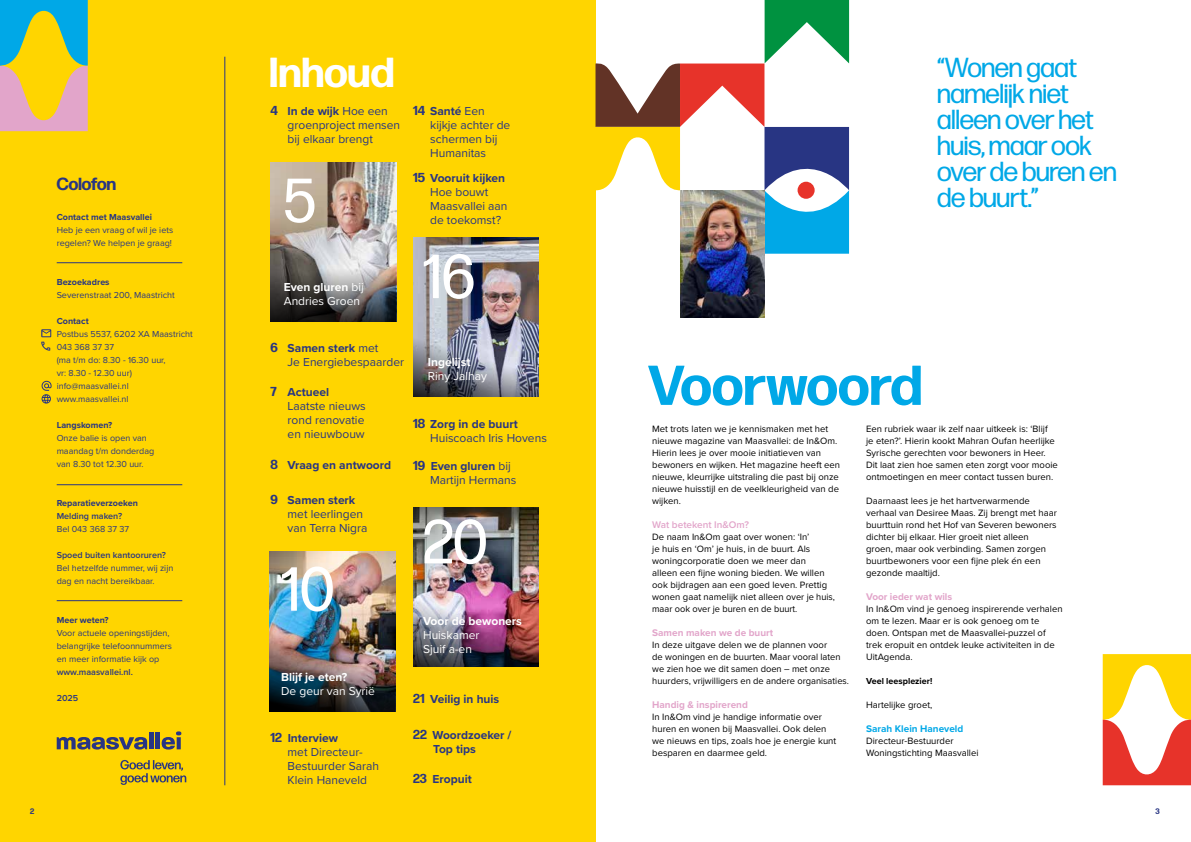
<style>
.page{position:relative;width:1191px;height:842px;background:#fff}
.page>*{position:absolute;margin:0;border:0;box-sizing:border-box;transform-origin:0 0}
.t1{font:62px "Forma DJR Display";color:#fff}
.t2{font:700 56px "Forma DJR Display";letter-spacing:.01em;color:#00a8e7}
.t3{font:700 41.9px "Forma DJR Display";letter-spacing:.01em;color:#fff}
.t4{font:27.5px/26px "Forma DJR Banner";letter-spacing:.01em;color:#00a8e7}
.t5{font:700 17.5px "Forma DJR Banner";letter-spacing:.01em;color:#283583}
.t6{font:12px/14px "Proxima Nova";color:#283583}
.t7{font:12px/14px "Proxima Nova";color:#fff}
.t8{font:700 12px/14px "Proxima Nova";color:#283583}
.t9{font:700 12px "Proxima Nova";color:#fff}
.t10{font:700 10px "Proxima Nova";color:#e2a5ca}
.t11{font:700 10px "Proxima Nova";color:#00a8e7}
.t12{font:600 10px "Proxima Nova";color:#e2a5ca}
.t13{font:9.5px/12px "Proxima Nova";color:#000}
.t14{font:9px/13px "Proxima Nova";color:#283583}
.t15{font:700 9px "Proxima Nova";color:#283583}
.t16{font:600 9px "Proxima Nova";color:#283583}
.t17{font:700 9px "Proxima Nova";color:#000}
.t18{font:700 8px "Forma DJR Banner";color:#283583}
.s1{font-family:"Forma DJR Display";font-weight:700;font-size:13px}
.s2{font-weight:700}
.s3{font-family:"Forma DJR Display";font-size:13px}
</style>
<div class="page">
<div style="left:0;top:0;width:595px;height:842px;background:#ffd500"></div>
<hr style="left:225px;top:57px;width:1px;height:728px;background:#283583">
<img style="left:413px;top:237px;width:126px;height:80px">
<img style="left:413px;top:507px;width:126px;height:68px">
<img style="left:271px;top:162px;width:125px;height:80px">
<img style="left:269px;top:552px;width:126px;height:80px">
<svg style="left:57px;top:737px;width:90px;height:12px"></svg>
<hr style="left:149px;top:732px;width:4px;height:17px;background:#283583">
<hr style="left:156px;top:732px;width:4px;height:17px;background:#283583">
<svg style="left:162px;top:731px;width:19px;height:18px"></svg>
<svg style="left:120px;top:760px;width:66px;height:25px"></svg>
<svg style="left:595px;top:0;width:254px;height:254px"></svg>
<svg style="left:1102px;top:654px;width:89px;height:131px"></svg>
<img style="left:680px;top:190px;width:84px;height:127px">
<svg style="left:41px;top:329px;width:10px;height:22px"></svg>
<svg style="left:42px;top:381px;width:10px;height:23px"></svg>
<svg style="left:271px;top:242px;width:125px;height:80px;background:#767575"></svg>
<img style="left:413px;top:317px;width:126px;height:80px">
<img style="left:413px;top:575px;width:126px;height:91px">
<img style="left:269px;top:632px;width:126px;height:79px">
<hr style="left:57px;top:485px;width:125px;height:1px;background:#283583">
<hr style="left:57px;top:263px;width:125px;height:1px;background:#283583">
<hr style="left:57px;top:600px;width:125px;height:1px;background:#283583">
<svg style="left:0;top:0;width:88px;height:131px"></svg>
<h3 class="t5" style="left:57px;top:173px;width:61px">Colofon</h3>
<p class="t15" style="left:57px;top:210px;width:97px">Contact met Maasvallei</p>
<p class="t14" style="left:57px;top:223px;width:118px">Heb je een vraag of wil je iets regelen? We helpen je graag!</p>
<p class="t15" style="left:57px;top:275px;width:54px">Bezoekadres</p>
<p class="t14" style="left:57px;top:288px;width:120px">Severenstraat 200, Maastricht</p>
<p class="t15" style="left:57px;top:314px;width:34px">Contact</p>
<p class="t14" style="left:57px;top:327px;width:138px">Postbus 5537, 6202 XA Maastricht<br>043 368 37 37<br>(ma t/m do: 8.30 - 16.30 uur,<br>vr: 8.30 - 12.30 uur) info@maasvallei.nl www.maasvallei.nl</p>
<p class="t15" style="left:57px;top:418px;width:57px">Langskomen?</p>
<p class="t14" style="left:57px;top:431px;width:99px">Onze balie is open van maandag t/m donderdag van 8.30 tot 12.30 uur.</p>
<p class="t15" style="left:57px;top:496px;width:83px">Reparatieverzoeken</p>
<p class="t16" style="left:57px;top:509px;width:67px">Melding maken?</p>
<p class="t14" style="left:57px;top:522px;width:74px">Bel 043 368 37 37</p>
<p class="t16" style="left:57px;top:548px;width:111px">Spoed buiten kantooruren?</p>
<p class="t14" style="left:57px;top:561px;width:118px">Bel hetzelfde nummer, wij zijn dag en nacht bereikbaar.</p>
<p class="t15" style="left:57px;top:613px;width:54px">Meer weten?</p>
<p class="t14" style="left:57px;top:626px;width:117px">Voor actuele openingstijden, belangrijke telefoonnummers en meer informatie kijk op</p>
<p class="t16" style="left:57px;top:665px;width:78px">www.maasvallei.nl.</p>
<p class="t16" style="left:57px;top:691px;width:23px">2025</p>
<h3 class="t3" style="left:269px;top:46px;width:126px">Inhoud</h3>
<p class="t6" style="left:288px;top:104px;width:114px;text-indent:-17px"><span class="s1">4</span> <span class="s2">In de wijk</span> Hoe een groenproject mensen bij elkaar brengt</p>
<h1 class="t1" style="left:284px;top:163px;width:33px">5</h1>
<p class="t7" style="left:284px;top:280px;width:82px"><span class="s2">Even gluren</span> bij<br>Andries Groen</p>
<p class="t6" style="left:430px;top:104px;width:82px;text-indent:-17px"><span class="s1">14</span> <span class="s2">Santé</span> Een kijkje achter de schermen bij<br>Humanitas</p>
<p class="t6" style="left:430px;top:171px;width:79px;text-indent:-17px"><span class="s1">15</span> <span class="s2">Vooruit kijken<br></span>Hoe bouwt<br>Maasvallei aan de toekomst?</p>
<h1 class="t1" style="left:423px;top:239px;width:53px">16</h1>
<p class="t6" style="left:288px;top:341px;width:118px;text-indent:-17px"><span class="s1">6</span> <span class="s2">Samen sterk</span> met<br>Je Energiebespaarder</p>
<p class="t6" style="left:288px;top:385px;width:80px;text-indent:-17px"><span class="s1">7</span> <span class="s2">Actueel<br></span>Laatste nieuws rond renovatie en nieuwbouw</p>
<p class="t8" style="left:271px;top:457px;width:122px"><span class="s3">8</span> Vraag en antwoord</p>
<p class="t6" style="left:288px;top:492px;width:81px;text-indent:-17px"><span class="s1">9</span> <span class="s2">Samen sterk </span>met leerlingen van Terra Nigra</p>
<h1 class="t1" style="left:281px;top:551px;width:54px">10</h1>
<p class="t9" style="left:281px;top:668px;width:68px">Blijf je eten?</p>
<p class="t7" style="left:281px;top:683px;width:95px">De geur van Syrië</p>
<p class="t6" style="left:288px;top:730px;width:93px;text-indent:-17px"><span class="s1">12</span> <span class="s2">Interview<br></span>met Directeur-<br>Bestuurder Sarah<br>Klein Haneveld</p>
<p class="t9" style="left:428px;top:353px;width:44px">Ingelijst</p>
<p class="t7" style="left:428px;top:369px;width:61px">Riny Jalhay</p>
<p class="t6" style="left:430px;top:416px;width:118px;text-indent:-17px"><span class="s1">18</span> <span class="s2">Zorg in de buurt<br></span>Huiscoach Iris Hovens</p>
<p class="t6" style="left:430px;top:458px;width:88px;text-indent:-17px"><span class="s1">19</span> <span class="s2">Even gluren</span> bij<br>Martijn Hermans</p>
<h1 class="t1" style="left:423px;top:504px;width:66px">20</h1>
<p class="t9" style="left:423px;top:612px;width:100px">Voor de bewoners</p>
<p class="t7" style="left:423px;top:627px;width:58px">Huiskamer<br>Sjuif a-en</p>
<p class="t8" style="left:413px;top:692px;width:88px"><span class="s3">21</span> Veilig in huis</p>
<p class="t8" style="left:433px;top:728px;width:80px;text-indent:-20px"><span class="s3">22</span> Woordzoeker /<br>Top tips</p>
<p class="t8" style="left:413px;top:772px;width:60px"><span class="s3">23</span> Eropuit</p>
<h3 class="t4" style="left:937px;top:54px;width:181px">“Wonen gaat namelijk niet alleen over het huis, maar ook over de buren en de buurt.”</h3>
<h2 class="t2" style="left:648px;top:350px;width:275px">Voorwoord</h2>
<p class="t13" style="left:652px;top:422px;width:189px">Met trots laten we je kennismaken met het nieuwe magazine van Maasvallei: de In&amp;Om.<br>Hierin lees je over mooie initiatieven van bewoners en wijken. Het magazine heeft een nieuwe, kleurrijke uitstraling die past bij onze nieuwe huisstijl en de veelkleurigheid van de wijken.</p>
<p class="t12" style="left:652px;top:517px;width:98px">Wat betekent In&amp;Om?</p>
<p class="t13" style="left:652px;top:530px;width:184px">De naam In&amp;Om gaat over wonen: ‘In’<br>je huis en ‘Om’ je huis, in de buurt. Als woningcorporatie doen we meer dan<br>alleen een fijne woning bieden. We willen ook bijdragen aan een goed leven. Prettig wonen gaat namelijk niet alleen over je huis, maar ook over je buren en de buurt.</p>
<p class="t10" style="left:652px;top:625px;width:122px">Samen maken we de buurt</p>
<p class="t13" style="left:652px;top:638px;width:198px">In deze uitgave delen we de plannen voor<br>de woningen en de buurten. Maar vooral laten we zien hoe we dit samen doen – met onze huurders, vrijwilligers en de andere organisaties.</p>
<p class="t10" style="left:652px;top:697px;width:97px">Handig &amp; inspirerend</p>
<p class="t13" style="left:652px;top:710px;width:185px">In In&amp;Om vind je handige informatie over huren en wonen bij Maasvallei. Ook delen we nieuws en tips, zoals hoe je energie kunt besparen en daarmee geld.</p>
<p class="t13" style="left:866px;top:422px;width:193px">Een rubriek waar ik zelf naar uitkeek is: ‘Blijf<br>je eten?’. Hierin kookt Mahran Oufan heerlijke Syrische gerechten voor bewoners in Heer.<br>Dit laat zien hoe samen eten zorgt voor mooie ontmoetingen en meer contact tussen buren.</p>
<p class="t13" style="left:866px;top:494px;width:192px">Daarnaast lees je het hartverwarmende verhaal van Desiree Maas. Zij brengt met haar buurttuin rond het Hof van Severen bewoners dichter bij elkaar. Hier groeit niet alleen groen, maar ook verbinding. Samen zorgen buurtbewoners voor een fijne plek én een gezonde maaltijd.</p>
<p class="t10" style="left:866px;top:589px;width:88px">Voor ieder wat wils</p>
<p class="t13" style="left:866px;top:602px;width:198px">In In&amp;Om vind je genoeg inspirerende verhalen om te lezen. Maar er is ook genoeg om te doen. Ontspan met de Maasvallei-puzzel of trek eropuit en ontdek leuke activiteiten in de UitAgenda.</p>
<p class="t17" style="left:866px;top:674px;width:68px">Veel leesplezier!</p>
<p class="t13" style="left:866px;top:698px;width:68px">Hartelijke groet,</p>
<p class="t11" style="left:866px;top:721px;width:99px">Sarah Klein Haneveld</p>
<p class="t13" style="left:866px;top:734px;width:114px">Directeur-Bestuurder<br>Woningstichting Maasvallei</p>
<p class="t18" style="left:30px;top:806px;width:6px">2</p>
<p class="t18" style="left:1155px;top:806px;width:6px">3</p>
</div>
